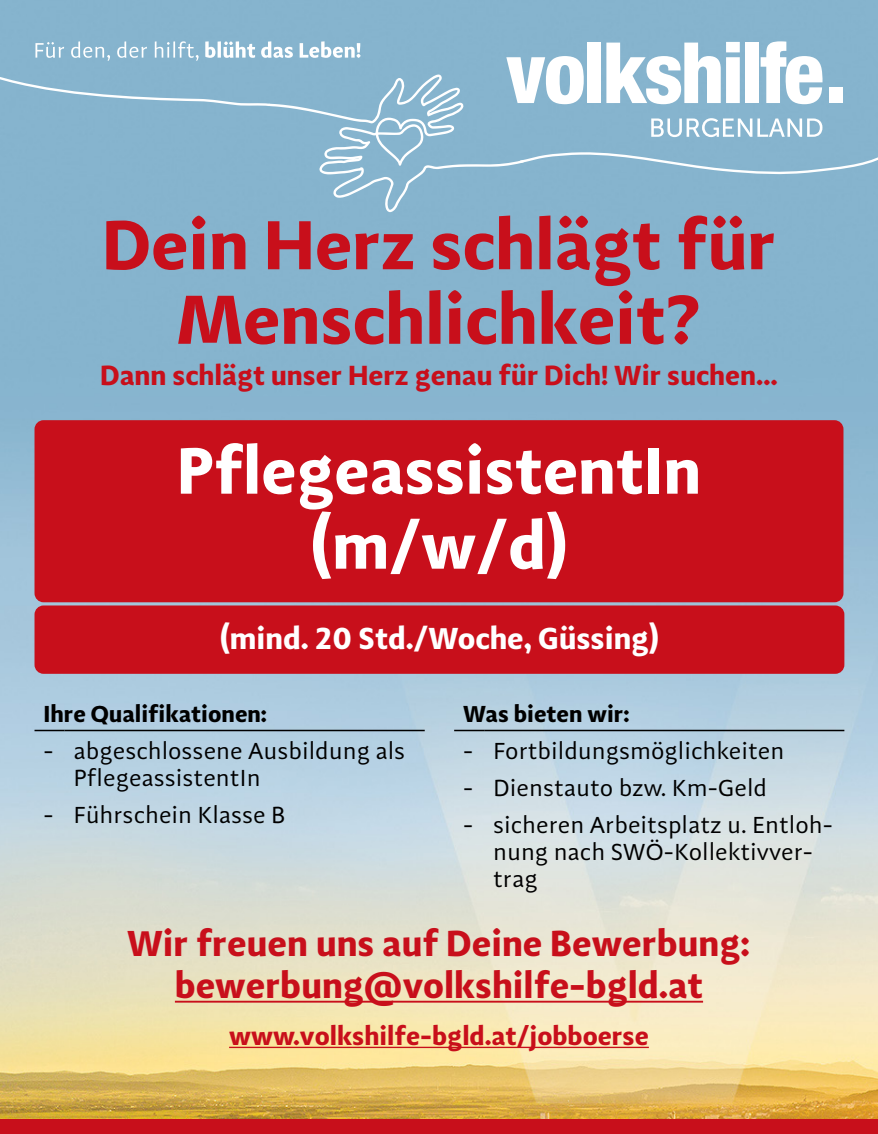
<style>
.page{position:relative;width:878px;height:1134px;background:#fff}
.page>*{position:absolute;margin:0;border:0;box-sizing:border-box;transform-origin:0 0}
.t1{font:700 71.7px/74.6px "Adagio Sans";color:#c80f1b;text-align:center}
.t2{font:700 67.5px/75px "Adagio Sans";color:#fff;text-align:center}
.t3{font:700 37.35px "Adagio Sans";color:#c80f1b}
.t4{font:700 31.5px "Adagio Sans";color:#fff}
.t5{font:700 28.65px "Adagio Sans";color:#c80f1b}
.t6{font:700 27px "Adagio Sans";color:#c80f1b}
.t7{font:24px/27px "Adagio Sans";color:#000}
.t8{font:700 24px "Adagio Sans";color:#000}
</style>
<div class="page">
<img style="left:0;top:0;width:878px;height:1119px">
<div style="left:0;top:1119px;width:878px;height:15px;background:#c80f1b"></div>
<svg style="left:0;top:41px;width:878px;height:171px;background:#94bdd3"></svg>
<hr style="left:175px;top:1001px;width:528px;height:2px;background:#c80f1b">
<hr style="left:229px;top:1047px;width:420px;height:1px;background:#c80f1b">
<div style="left:34px;top:420px;width:809px;height:182px;background:#c80f1b;border-radius:9px"></div>
<div style="left:34px;top:605px;width:810px;height:69px;background:#c80f1b;border-radius:9px"></div>
<hr style="left:34px;top:730px;width:30px;height:1px;background:#000">
<hr style="left:64px;top:730px;width:360px;height:1px;background:#000">
<hr style="left:454px;top:730px;width:30px;height:1px;background:#000">
<hr style="left:484px;top:730px;width:360px;height:1px;background:#000">
<p class="t1" style="left:102px;top:209px;width:675px">Dein Herz schlägt für<br>Menschlichkeit?</p>
<p class="t5" style="left:100px;top:357px;width:679px">Dann schlägt unser Herz genau für Dich! Wir suchen…</p>
<p class="t2" style="left:177px;top:434px;width:526px">PflegeassistentIn (m/w/d)</p>
<p class="t4" style="left:220px;top:617px;width:440px">(mind. 20 Std./Woche, Güssing)</p>
<p class="t8" style="left:44px;top:698px;width:226px">Ihre Qualifikationen:</p>
<p class="t7" style="left:44px;top:737px;width:12px">-</p>
<p class="t7" style="left:74px;top:737px;width:333px">abgeschlossene Ausbildung als<br>PflegeassistentIn</p>
<p class="t7" style="left:44px;top:802px;width:12px">-</p>
<p class="t7" style="left:74px;top:802px;width:214px">Führschein Klasse B</p>
<p class="t8" style="left:463px;top:698px;width:168px">Was bieten wir:</p>
<p class="t7" style="left:463px;top:737px;width:12px">-</p>
<p class="t7" style="left:493px;top:737px;width:293px">Fortbildungsmöglichkeiten</p>
<p class="t7" style="left:463px;top:775px;width:12px">-</p>
<p class="t7" style="left:493px;top:775px;width:275px">Dienstauto bzw. Km-Geld</p>
<p class="t7" style="left:463px;top:812px;width:12px">-</p>
<p class="t7" style="left:493px;top:812px;width:341px">sicheren Arbeitsplatz u. Entloh&shy;nung nach SWÖ-Kollektivver&shy;trag</p>
<p class="t3" style="left:127px;top:919px;width:625px">Wir freuen uns auf Deine Bewerbung:</p>
<p class="t3" style="left:175px;top:961px;width:529px">bewerbung@volkshilfe-bgld.at</p>
<p class="t6" style="left:229px;top:1018px;width:421px">www.volkshilfe-bgld.at/jobboerse</p>
</div>
